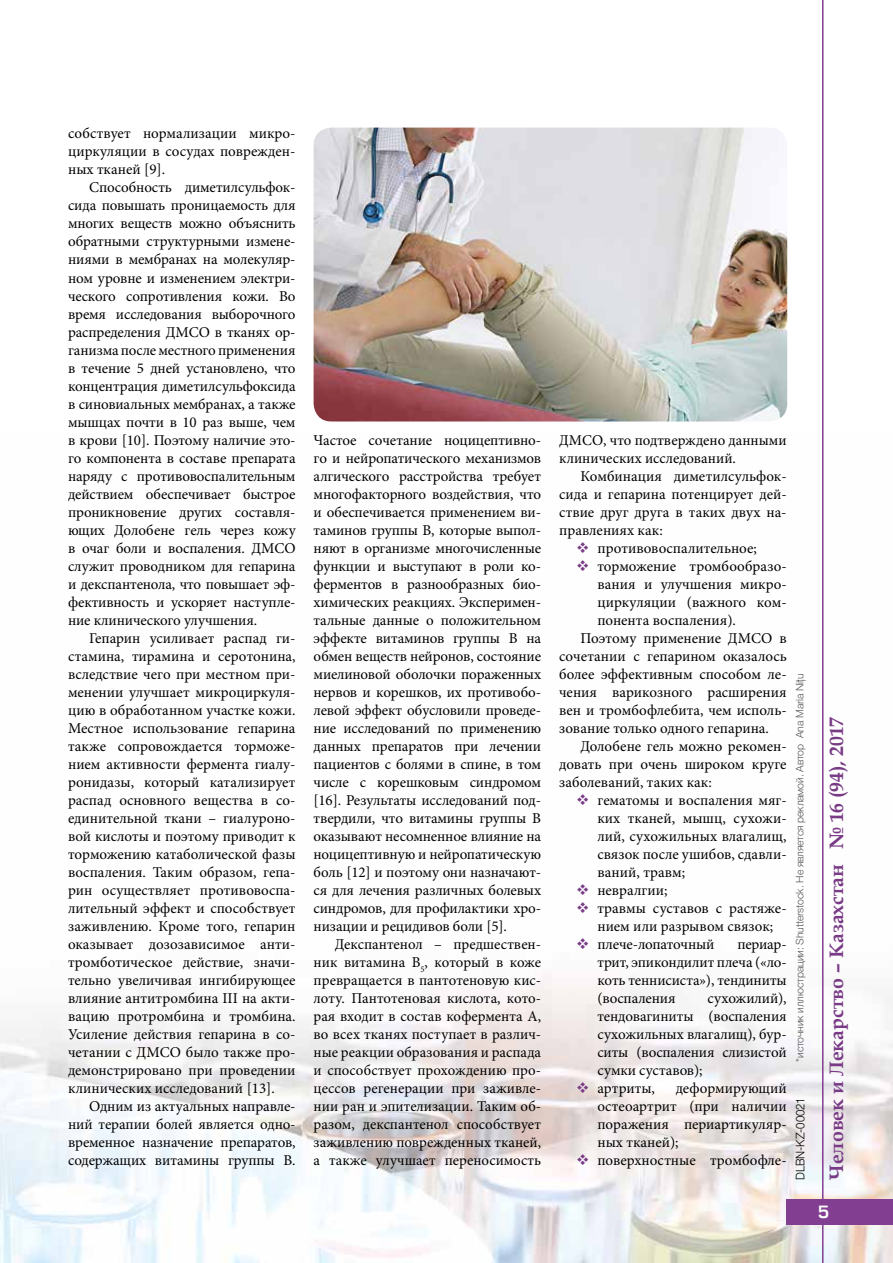
<style>
.page{position:relative;width:893px;height:1263px;background:#fff}
.page>*{position:absolute;margin:0;border:0;box-sizing:border-box;transform-origin:0 0}
.t1{font:700 19.5px "Book Antiqua";color:#793b86}
.t2{font:16.5px "Europe Demi";color:#fff}
.t3{font:15px/18px "Minion Pro";color:#000;text-align:justify}
.t4{font:300 12px "Helvetica Neue Cyr";letter-spacing:-.01em;color:#000;scale:.95 1}
.t5{font:300 10.5px "Helvetica Neue Cyr";letter-spacing:-.01em;color:#575756}
.s1{font-family:"Arial Narrow";font-weight:400}
</style>
<div class="page">
<img style="left:0;top:434px;width:893px;height:829px">
<hr style="left:822px;top:0;width:1px;height:1263px;background:#823f91">
<div style="left:787px;top:1199px;width:106px;height:26px;background:#823f91"></div>
<img style="left:314px;top:128px;width:473px;height:293px">
<svg style="left:577px;top:542px;width:11px;height:11px"></svg>
<svg style="left:577px;top:560px;width:11px;height:11px"></svg>
<svg style="left:577px;top:794px;width:11px;height:11px"></svg>
<svg style="left:577px;top:884px;width:11px;height:11px"></svg>
<svg style="left:577px;top:902px;width:11px;height:11px"></svg>
<svg style="left:577px;top:938px;width:11px;height:11px"></svg>
<svg style="left:577px;top:1082px;width:11px;height:11px"></svg>
<svg style="left:577px;top:1154px;width:11px;height:11px"></svg>
<p class="t3" style="left:68px;top:125px;width:229px">собствует нормализации микро&shy;циркуляции в сосудах поврежден&shy;ных тканей [9].</p>
<p class="t3" style="left:68px;top:179px;width:229px;text-indent:21px">Способность диметилсульфок&shy;сида повышать проницаемость для многих веществ можно объяснить обратными структурными измене&shy;ниями в мембранах на молекуляр&shy;ном уровне и изменением электри&shy;ческого сопротивления кожи. Во время исследования выборочного распределения ДМСО в тканях ор&shy;ганизма после местного применения в течение 5 дней установлено, что концентрация диметилсульфоксида в синовиальных мембранах, а также мышцах почти в 10 раз выше, чем в крови [10]. Поэтому наличие это&shy;го компонента в составе препарата наряду с противовоспалительным действием обеспечивает быстрое проникновение других составля&shy;ющих Долобене гель через кожу в очаг боли и воспаления. ДМСО служит проводником для гепарина и декспантенола, что повышает эф&shy;фективность и ускоряет наступле&shy;ние клинического улучшения.</p>
<p class="t3" style="left:68px;top:629px;width:229px;text-indent:21px">Гепарин усиливает распад ги&shy;стамина, тирамина и серотонина, вследствие чего при местном при&shy;менении улучшает микроциркуля&shy;цию в обработанном участке кожи.<br>Местное использование гепарина также сопровождается торможе&shy;нием активности фермента гиалу&shy;ронидазы, который катализирует распад основного вещества в со&shy;единительной ткани – гиалуроно&shy;вой кислоты и поэтому приводит к торможению катаболической фазы воспаления. Таким образом, гепа&shy;рин осуществляет противовоспа&shy;лительный эффект и способствует заживлению. Кроме того, гепарин оказывает дозозависимое анти&shy;тромботическое действие, значи&shy;тельно увеличивая ингибирующее влияние антитромбина III на акти&shy;вацию протромбина и тромбина.<br>Усиление действия гепарина в со&shy;четании с ДМСО было также про&shy;демонстрировано при проведении клинических исследований [13].</p>
<p class="t3" style="left:68px;top:1097px;width:229px;text-indent:21px">Одним из актуальных направле&shy;ний терапии болей является одно&shy;временное назначение препаратов, содержащих витамины группы В.</p>
<p class="t3" style="left:314px;top:431px;width:229px">Частое сочетание ноцицептивно&shy;го и нейропатического механизмов алгического расстройства требует многофакторного воздействия, что и обеспечивается применением ви&shy;таминов группы В, которые выпол&shy;няют в организме многочисленные функции и выступают в роли ко&shy;ферментов в разнообразных био&shy;химических реакциях. Эксперимен&shy;тальные данные о положительном эффекте витаминов группы В на обмен веществ нейронов, состояние миелиновой оболочки пораженных нервов и корешков, их противобо&shy;левой эффект обусловили проведе&shy;ние исследований по применению данных препаратов при лечении пациентов с болями в спине, в том числе с корешковым синдромом [16]. Результаты исследований под&shy;твердили, что витамины группы В оказывают несомненное влияние на ноцицептивную и нейропатическую боль [12] и поэтому они назначают&shy;ся для лечения различных болевых синдромов, для профилактики хро&shy;низации и рецидивов боли [5].</p>
<p class="t3" style="left:314px;top:935px;width:229px;text-indent:21px">Декспантенол – предшествен&shy;ник витамина В<sub>5</sub>, который в коже превращается в пантотеновую кис&shy;лоту. Пантотеновая кислота, кото&shy;рая входит в состав кофермента А, во всех тканях поступает в различ&shy;ные реакции образования и распада и способствует прохождению про&shy;цессов регенерации при заживле&shy;нии ран и эпителизации. Таким об&shy;разом, декспантенол способствует заживлению поврежденных тканей, а также улучшает переносимость</p>
<p class="t3" style="left:559px;top:431px;width:229px">ДМСО, что подтверждено данными клинических исследований.</p>
<p class="t3" style="left:580px;top:467px;width:208px">Комбинация диметилсульфок-</p>
<p class="t3" style="left:559px;top:485px;width:229px">сида и гепарина потенцирует дей-</p>
<p class="t3" style="left:559px;top:503px;width:229px">ствие друг друга в таких двух на-</p>
<p class="t3" style="left:559px;top:521px;width:105px">правлениях как:</p>
<p class="t3" style="left:597px;top:539px;width:161px">противовоспалительное;</p>
<p class="t3" style="left:597px;top:557px;width:191px">торможение тромбообразо-</p>
<p class="t3" style="left:597px;top:575px;width:191px">вания и улучшения микро-</p>
<p class="t3" style="left:597px;top:593px;width:191px">циркуляции (важного ком-</p>
<p class="t3" style="left:597px;top:611px;width:140px">понента воспаления).</p>
<p class="t3" style="left:580px;top:629px;width:208px">Поэтому применение ДМСО в</p>
<p class="t3" style="left:559px;top:647px;width:229px">сочетании с гепарином оказалось</p>
<p class="t3" style="left:559px;top:665px;width:229px">более эффективным способом ле-</p>
<p class="t3" style="left:559px;top:683px;width:229px">чения варикозного расширения</p>
<p class="t3" style="left:559px;top:701px;width:229px">вен и тромбофлебита, чем исполь-</p>
<p class="t3" style="left:559px;top:719px;width:211px">зование только одного гепарина.</p>
<p class="t3" style="left:580px;top:737px;width:208px">Долобене гель можно рекомен-</p>
<p class="t3" style="left:559px;top:755px;width:229px">довать при очень широком круге</p>
<p class="t3" style="left:559px;top:773px;width:154px">заболеваний, таких как:</p>
<p class="t3" style="left:597px;top:791px;width:191px">гематомы и воспаления мяг-</p>
<p class="t3" style="left:597px;top:809px;width:191px">ких тканей, мышц, сухожи-</p>
<p class="t3" style="left:597px;top:827px;width:191px">лий, сухожильных влагалищ,</p>
<p class="t3" style="left:597px;top:845px;width:191px">связок после ушибов, сдавли-</p>
<p class="t3" style="left:597px;top:863px;width:89px">ваний, травм;</p>
<p class="t3" style="left:597px;top:881px;width:72px">невралгии;</p>
<p class="t3" style="left:597px;top:899px;width:191px">травмы суставов с растяже-</p>
<p class="t3" style="left:597px;top:917px;width:177px">нием или разрывом связок;</p>
<p class="t3" style="left:597px;top:935px;width:119px">плече-лопаточный</p>
<p class="t3" style="left:597px;top:935px;width:191px;text-indent:140px">периар&shy;трит, эпикондилит плеча («ло&shy;коть теннисиста»), тендиниты (воспаления</p>
<p class="t3" style="left:597px;top:989px;width:191px;text-align:left;text-indent:110px">сухожилий), тендовагиниты (воспаления сухожильных влагалищ), бур&shy;ситы (воспаления слизистой сумки суставов);<br>артриты,</p>
<p class="t3" style="left:597px;top:1079px;width:191px;text-align:left;text-indent:78px">деформирующий остеоартрит (при наличии поражения периартикуляр&shy;ных тканей);<br>поверхностные тромбофле-</p>
<p class="t5" style="left:794px;top:1061px;width:389px;rotate:-90deg">*источник иллюстрации: Shutterstock. Не является рекламой. Автор Ana Maria Ni<span class="s1">ț</span>u</p>
<p class="t4" style="left:794px;top:1180px;width:88px;rotate:-90deg">DLBN-KZ-00021</p>
<h1 class="t1" style="left:823px;top:1180px;width:464px;rotate:-90deg">Человек и Лекарство – Казахстан № 16 (94), 2017</h1>
<p class="t2" style="left:818px;top:1202px;width:13px">5</p>
</div>
